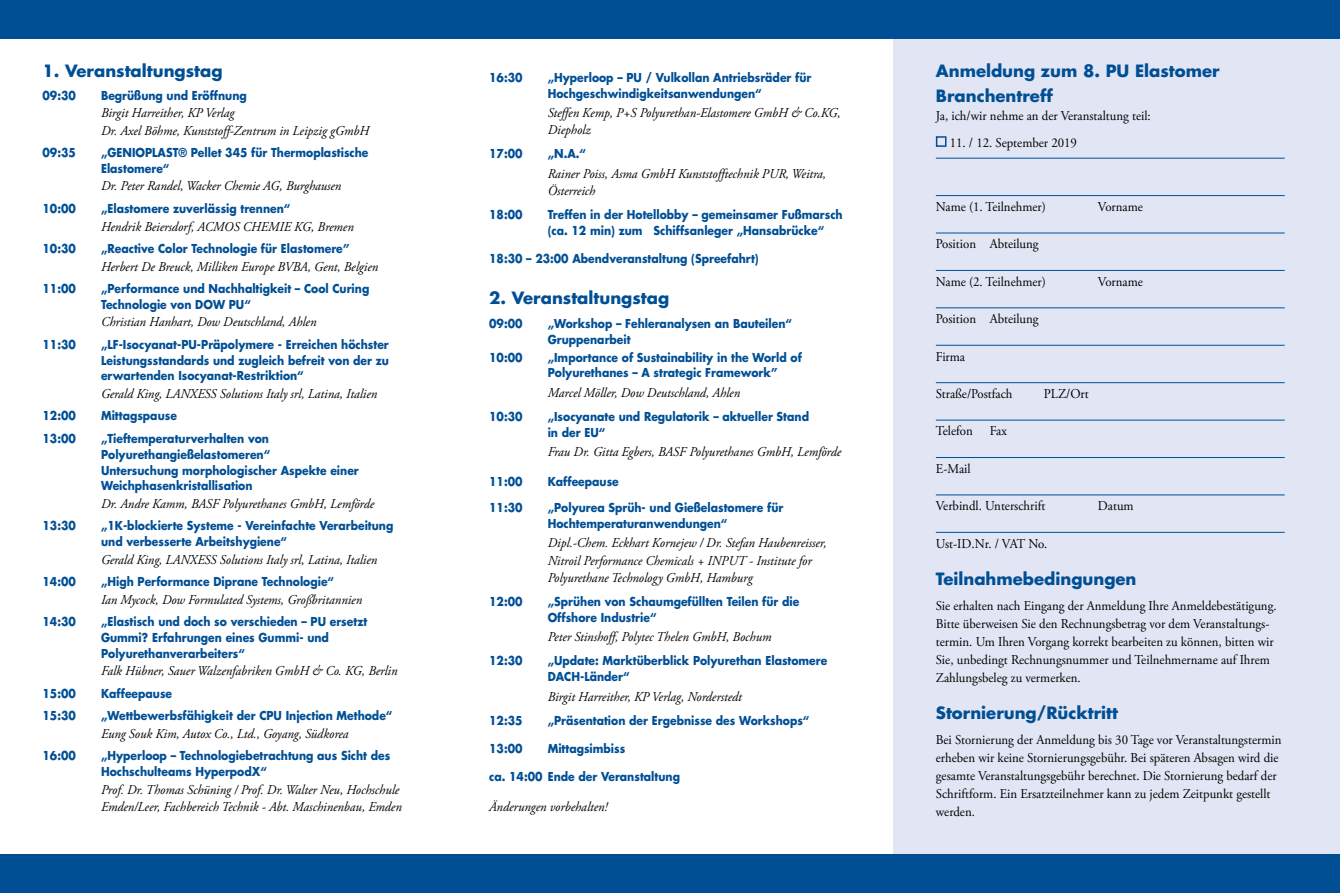
<style>
.page{position:relative;width:1340px;height:893px;background:#fff}
.page>*{position:absolute;margin:0;border:0;box-sizing:border-box;transform-origin:0 0}
.t1{font:700 16.5px/24.8px "Futura Std";color:#004f95}
.t2{font:italic 13.5px/17.2px "Adobe Garamond Pro";color:#000;scale:.95 1}
.t3{font:13.5px/18px "Adobe Garamond Pro";color:#000;scale:.95 1}
.t4{font:13.5px "Adobe Garamond Pro";letter-spacing:-.03em;color:#000;scale:.95 1}
.t5{font:700 12px/15.8px "Futura Std";color:#004f95;scale:.9 1}
</style>
<div class="page">
<div style="left:893px;top:22px;width:446px;height:865px;background:#e2e5f3"></div>
<div style="left:0;top:0;width:1339px;height:38px;background:#004f95"></div>
<div style="left:0;top:855px;width:1339px;height:38px;background:#004f95"></div>
<hr style="left:935px;top:158px;width:349px;height:1px;background:#005096">
<hr style="left:935px;top:195px;width:349px;height:1px;background:#005096">
<hr style="left:935px;top:233px;width:349px;height:1px;background:#005096">
<hr style="left:935px;top:270px;width:349px;height:1px;background:#005096">
<hr style="left:935px;top:307px;width:349px;height:1px;background:#005096">
<hr style="left:935px;top:345px;width:349px;height:1px;background:#005096">
<hr style="left:935px;top:382px;width:349px;height:1px;background:#005096">
<hr style="left:935px;top:420px;width:349px;height:1px;background:#005096">
<hr style="left:935px;top:457px;width:349px;height:1px;background:#005096">
<hr style="left:935px;top:495px;width:349px;height:1px;background:#005096">
<hr style="left:935px;top:532px;width:349px;height:1px;background:#005096">
<div style="left:935px;top:136px;width:11px;height:11px;border:2px solid #004f95"></div>
<h1 class="t1" style="left:43px;top:59px;width:182px">1. Veranstaltungstag</h1>
<p class="t5" style="left:43px;top:87px;width:39px">09:30</p>
<p class="t5" style="left:101px;top:87px;width:163px">Begrüßung und Eröffnung</p>
<p class="t2" style="left:101px;top:105px;width:284px">Birgit Harreither, KP Verlag<br>Dr. Axel Böhme, Kunststoff-Zentrum in Leipzig gGmbH</p>
<p class="t5" style="left:43px;top:145px;width:39px">09:35</p>
<p class="t5" style="left:101px;top:145px;width:299px">„GENIOPLAST® Pellet 345 für Thermoplastische<br>Elastomere“</p>
<p class="t2" style="left:101px;top:178px;width:254px">Dr. Peter Randel, Wacker Chemie AG, Burghausen</p>
<p class="t5" style="left:43px;top:200px;width:39px">10:00</p>
<p class="t5" style="left:101px;top:200px;width:212px">„Elastomere zuverlässig trennen“</p>
<p class="t2" style="left:101px;top:218px;width:267px">Hendrik Beiersdorf, ACMOS CHEMIE KG, Bremen</p>
<p class="t5" style="left:43px;top:240px;width:39px">10:30</p>
<p class="t5" style="left:101px;top:240px;width:278px">„Reactive Color Technologie für Elastomere”</p>
<p class="t2" style="left:101px;top:258px;width:293px">Herbert De Breuck, Milliken Europe BVBA, Gent, Belgien</p>
<p class="t5" style="left:43px;top:280px;width:39px">11:00</p>
<p class="t5" style="left:101px;top:280px;width:299px">„Performance und Nachhaltigkeit – Cool Curing<br>Technologie von DOW PU“</p>
<p class="t2" style="left:101px;top:314px;width:228px">Christian Hanhart, Dow Deutschland, Ahlen</p>
<p class="t5" style="left:43px;top:336px;width:39px">11:30</p>
<p class="t5" style="left:101px;top:336px;width:321px;text-align:justify">„LF-Isocyanat-PU-Präpolymere - Erreichen höchster Leistungsstandards und zugleich befreit von der zu erwartenden Isocyanat-Restriktion“</p>
<p class="t2" style="left:101px;top:385px;width:292px">Gerald King, LANXESS Solutions Italy srl, Latina, Italien</p>
<p class="t5" style="left:43px;top:408px;width:39px">12:00</p>
<p class="t5" style="left:101px;top:408px;width:86px">Mittagspause</p>
<p class="t5" style="left:43px;top:430px;width:39px">13:00</p>
<p class="t5" style="left:101px;top:430px;width:288px">„Tieftemperaturverhalten von Polyurethangießelastomeren“<br>Untersuchung morphologischer Aspekte einer Weichphasenkristallisation</p>
<p class="t2" style="left:101px;top:495px;width:289px">Dr. Andre Kamm, BASF Polyurethanes GmbH, Lemförde</p>
<p class="t5" style="left:43px;top:518px;width:39px">13:30</p>
<p class="t5" style="left:101px;top:518px;width:326px">„1K-blockierte Systeme - Vereinfachte Verarbeitung und verbesserte Arbeitshygiene“</p>
<p class="t2" style="left:101px;top:551px;width:292px">Gerald King, LANXESS Solutions Italy srl, Latina, Italien</p>
<p class="t5" style="left:43px;top:574px;width:39px">14:00</p>
<p class="t5" style="left:101px;top:574px;width:261px">„High Performance Diprane Technologie“</p>
<p class="t2" style="left:101px;top:591px;width:276px">Ian Mycock, Dow Formulated Systems, Großbritannien</p>
<p class="t5" style="left:43px;top:614px;width:39px">14:30</p>
<p class="t5" style="left:101px;top:614px;width:297px">„Elastisch und doch so verschieden – PU ersetzt<br>Gummi? Erfahrungen eines Gummi- und<br>Polyurethanverarbeiters“</p>
<p class="t2" style="left:101px;top:663px;width:313px">Falk Hübner, Sauer Walzenfabriken GmbH &amp; Co. KG, Berlin</p>
<p class="t5" style="left:43px;top:685px;width:39px">15:00</p>
<p class="t5" style="left:101px;top:685px;width:80px">Kaffeepause</p>
<p class="t5" style="left:43px;top:708px;width:39px">15:30</p>
<p class="t5" style="left:101px;top:708px;width:325px">„Wettbewerbsfähigkeit der CPU Injection Methode“</p>
<p class="t2" style="left:101px;top:725px;width:262px">Eung Souk Kim, Autox Co., Ltd., Goyang, Südkorea</p>
<p class="t5" style="left:43px;top:748px;width:39px">16:00</p>
<p class="t5" style="left:101px;top:748px;width:323px">„Hyperloop – Technologiebetrachtung aus Sicht des<br>Hochschulteams HyperpodX“</p>
<p class="t2" style="left:101px;top:781px;width:318px">Prof. Dr. Thomas Schüning / Prof. Dr. Walter Neu, Hochschule<br>Emden/Leer, Fachbereich Technik - Abt. Maschinenbau, Emden</p>
<p class="t5" style="left:489px;top:69px;width:39px">16:30</p>
<p class="t5" style="left:547px;top:69px;width:294px">„Hyperloop – PU / Vulkollan Antriebsräder für<br>Hochgeschwindigkeitsanwendungen“</p>
<p class="t2" style="left:547px;top:104px;width:310px">Steffen Kemp, P+S Polyurethan-Elastomere GmbH &amp; Co.KG,<br>Diepholz</p>
<p class="t5" style="left:489px;top:146px;width:39px">17:00</p>
<p class="t5" style="left:547px;top:146px;width:44px">„N.A.“</p>
<p class="t2" style="left:547px;top:165px;width:294px">Rainer Poiss, Asma GmbH Kunststofftechnik PUR, Weitra,<br>Österreich</p>
<p class="t5" style="left:489px;top:207px;width:39px">18:00</p>
<p class="t5" style="left:547px;top:207px;width:329px">Treffen in der Hotellobby – gemeinsamer Fußmarsch (ca. 12 min) zum Schiffsanleger „Hansabrücke“</p>
<p class="t5" style="left:489px;top:251px;width:301px">18:30 – 23:00 Abendveranstaltung (Spreefahrt)</p>
<h1 class="t1" style="left:489px;top:285px;width:182px">2. Veranstaltungstag</h1>
<p class="t5" style="left:489px;top:316px;width:39px">09:00</p>
<p class="t5" style="left:547px;top:316px;width:273px">„Workshop – Fehleranalysen an Bauteilen“<br>Gruppenarbeit</p>
<p class="t5" style="left:489px;top:349px;width:39px">10:00</p>
<p class="t5" style="left:547px;top:349px;width:284px">„Importance of Sustainability in the World of<br>Polyurethanes – A strategic Framework”</p>
<p class="t2" style="left:547px;top:384px;width:204px">Marcel Möller, Dow Deutschland, Ahlen</p>
<p class="t5" style="left:489px;top:409px;width:39px">10:30</p>
<p class="t5" style="left:547px;top:409px;width:292px">„Isocyanate und Regulatorik – aktueller Stand in der EU“</p>
<p class="t2" style="left:547px;top:444px;width:310px">Frau Dr. Gitta Egbers, BASF Polyurethanes GmbH, Lemförde</p>
<p class="t5" style="left:489px;top:474px;width:39px">11:00</p>
<p class="t5" style="left:547px;top:474px;width:80px">Kaffeepause</p>
<p class="t5" style="left:489px;top:500px;width:39px">11:30</p>
<p class="t5" style="left:547px;top:500px;width:263px">„Polyurea Sprüh- und Gießelastomere für<br>Hochtemperaturanwendungen“</p>
<p class="t2" style="left:547px;top:535px;width:295px">Dipl.-Chem. Eckhart Kornejew / Dr. Stefan Haubenreisser,<br>Nitroil Performance Chemicals + INPUT - Institute for<br>Polyurethane Technology GmbH, Hamburg</p>
<p class="t5" style="left:489px;top:594px;width:39px">12:00</p>
<p class="t5" style="left:547px;top:594px;width:281px">„Sprühen von Schaumgefüllten Teilen für die<br>Offshore Industrie“</p>
<p class="t2" style="left:547px;top:629px;width:237px">Peter Stinshoff, Polytec Thelen GmbH, Bochum</p>
<p class="t5" style="left:489px;top:653px;width:39px">12:30</p>
<p class="t5" style="left:547px;top:653px;width:312px">„Update: Marktüberblick Polyurethan Elastomere<br>DACH-Länder“</p>
<p class="t2" style="left:547px;top:688px;width:206px">Birgit Harreither, KP Verlag, Norderstedt</p>
<p class="t5" style="left:489px;top:712px;width:39px">12:35</p>
<p class="t5" style="left:547px;top:712px;width:293px">„Präsentation der Ergebnisse des Workshops“</p>
<p class="t5" style="left:489px;top:740px;width:39px">13:00</p>
<p class="t5" style="left:547px;top:740px;width:88px">Mittagsimbiss</p>
<p class="t5" style="left:489px;top:769px;width:213px">ca. 14:00 Ende der Veranstaltung</p>
<p class="t2" style="left:489px;top:798px;width:126px">Änderungen vorbehalten!</p>
<h1 class="t1" style="left:935px;top:59px;width:285px">Anmeldung zum 8. PU Elastomer<br>Branchentreff</h1>
<p class="t3" style="left:935px;top:107px;width:228px">Ja, ich/wir nehme an der Veranstaltung teil:</p>
<p class="t3" style="left:949px;top:134px;width:135px">11. / 12. September 2019</p>
<p class="t3" style="left:935px;top:198px;width:117px">Name (1. Teilnehmer)</p>
<p class="t3" style="left:1097px;top:198px;width:49px">Vorname</p>
<p class="t3" style="left:935px;top:235px;width:110px">Position Abteilung</p>
<p class="t3" style="left:935px;top:273px;width:117px">Name (2. Teilnehmer)</p>
<p class="t3" style="left:1097px;top:273px;width:49px">Vorname</p>
<p class="t3" style="left:935px;top:310px;width:110px">Position Abteilung</p>
<p class="t3" style="left:935px;top:348px;width:32px">Firma</p>
<p class="t3" style="left:935px;top:385px;width:82px">Straße/Postfach</p>
<p class="t3" style="left:1043px;top:385px;width:49px">PLZ/Ort</p>
<p class="t3" style="left:935px;top:422px;width:40px">Telefon</p>
<p class="t3" style="left:989px;top:422px;width:19px">Fax</p>
<p class="t3" style="left:935px;top:460px;width:38px">E-Mail</p>
<p class="t3" style="left:935px;top:497px;width:117px">Verbindl. Unterschrift</p>
<p class="t3" style="left:1097px;top:497px;width:39px">Datum</p>
<p class="t4" style="left:935px;top:535px;width:119px">Ust-ID.Nr. / VAT No.</p>
<h1 class="t1" style="left:935px;top:566px;width:202px">Teilnahmebedingungen</h1>
<p class="t3" style="left:935px;top:597px;width:360px">Sie erhalten nach Eingang der Anmeldung Ihre Anmeldebestätigung.<br>Bitte überweisen Sie den Rechnungsbetrag vor dem Veranstaltungs&shy;termin. Um Ihren Vorgang korrekt bearbeiten zu können, bitten wir Sie, unbedingt Rechnungsnummer und Teilnehmername auf Ihrem Zahlungsbeleg zu vermerken.</p>
<h1 class="t1" style="left:935px;top:701px;width:184px">Stornierung/Rücktritt</h1>
<p class="t3" style="left:935px;top:731px;width:365px">Bei Stornierung der Anmeldung bis 30 Tage vor Veranstaltungstermin erheben wir keine Stornierungsgebühr. Bei späteren Absagen wird die gesamte Veranstaltungsgebühr berechnet. Die Stornierung bedarf der Schriftform. Ein Ersatzteilnehmer kann zu jedem Zeitpunkt gestellt werden.</p>
</div>
